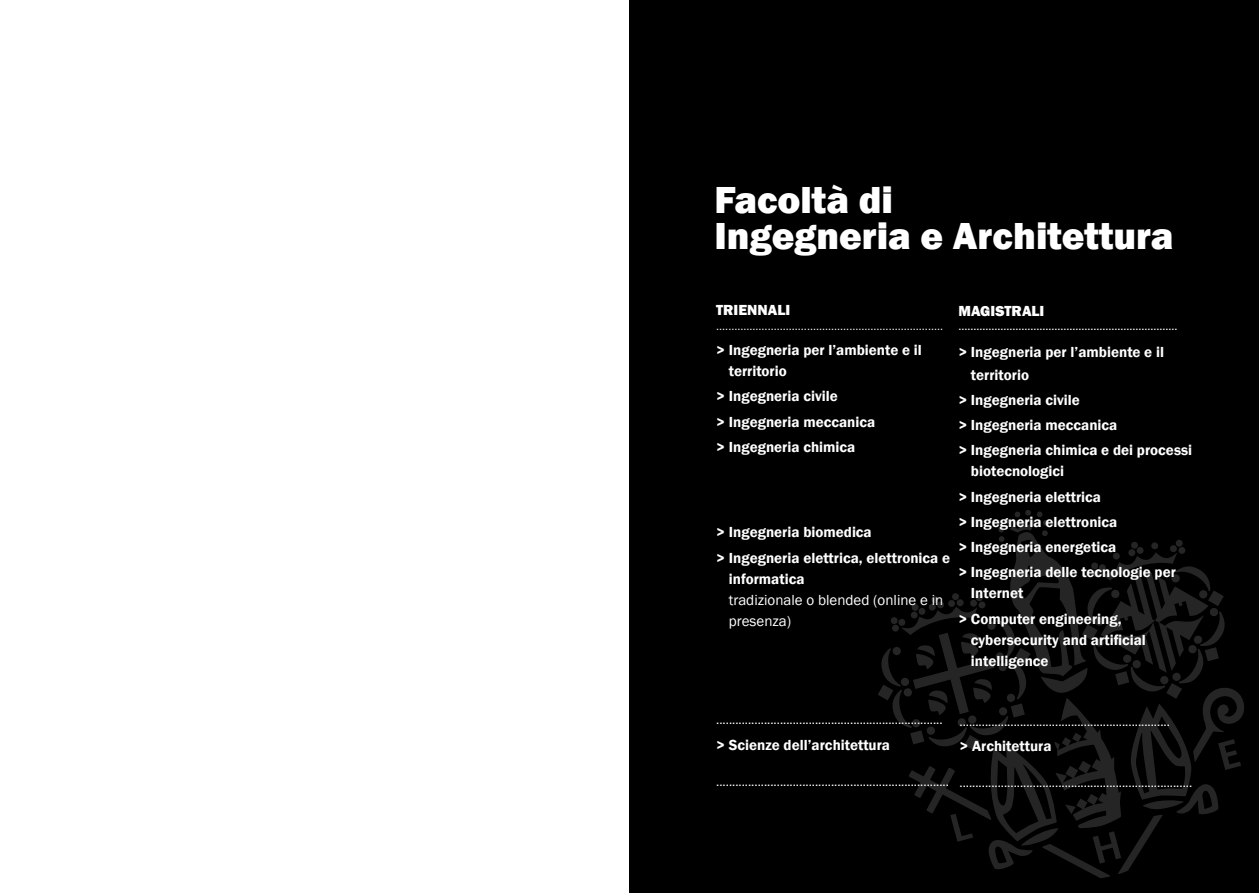
<style>
.page{position:relative;width:1259px;height:893px;background:#fff}
.page>*{position:absolute;margin:0;border:0;box-sizing:border-box;transform-origin:0 0}
.t1{font:800 38.7px/36px "Franklin Gothic";color:#fff}
.t2{font:600 15px/25.2px "Franklin Gothic";color:#fff}
.t3{font:15px/21px "Franklin Gothic";color:#fff}
.t4{font:800 15px "Franklin Gothic";color:#fff}
.t5{font:12.75px "Franklin Gothic";color:#fff}
.t6{font:12px "Calibri";color:#fff}
.t7{font:12px "Franklin Gothic";color:#fff}
</style>
<div class="page">
<div style="left:629px;top:0;width:630px;height:893px;background:#000"></div>
<svg style="left:879px;top:510px;width:365px;height:368px"></svg>
<h1 class="t1" style="left:714px;top:182px;width:460px">Facoltà di<br>Ingegneria e Architettura</h1>
<p class="t4" style="left:716px;top:301px;width:76px">TRIENNALI</p>
<p class="t6" style="left:716px;top:318px;width:228px">...........................................................................</p>
<p class="t2" style="left:729px;top:340px;width:194px;line-height:21px;text-indent:-13px">&gt; Ingegneria per l’ambiente e il territorio</p>
<p class="t2" style="left:716px;top:384px;width:160px">&gt; Ingegneria civile<br>&gt; Ingegneria meccanica &gt; Ingegneria chimica</p>
<p class="t2" style="left:716px;top:520px;width:235px">&gt; Ingegneria biomedica<br>&gt; Ingegneria elettrica, elettronica e</p>
<p class="t2" style="left:729px;top:566px;width:77px">informatica</p>
<p class="t3" style="left:729px;top:589px;width:216px">tradizionale o blended (online e in presenza)</p>
<p class="t4" style="left:958px;top:301px;width:88px">MAGISTRALI</p>
<p class="t7" style="left:958px;top:319px;width:220px">.........................................................................</p>
<p class="t2" style="left:971px;top:341px;width:194px;line-height:22.5px;text-indent:-13px">&gt; Ingegneria per l’ambiente e il territorio</p>
<p class="t2" style="left:958px;top:387px;width:235px">&gt; Ingegneria civile<br>&gt; Ingegneria meccanica<br>&gt; Ingegneria chimica e dei processi</p>
<p class="t2" style="left:958px;top:459px;width:219px;text-indent:13px">biotecnologici<br>&gt; Ingegneria elettrica<br>&gt; Ingegneria elettronica<br>&gt; Ingegneria energetica<br>&gt; Ingegneria delle tecnologie per</p>
<p class="t2" style="left:958px;top:581px;width:165px;text-indent:13px">Internet<br>&gt; Computer engineering,</p>
<p class="t2" style="left:971px;top:629px;width:176px;line-height:21px">cybersecurity and artificial intelligence</p>
<p class="t5" style="left:716px;top:712px;width:228px">.......................................................................</p>
<p class="t2" style="left:716px;top:732px;width:175px">&gt; Scienze dell’architettura</p>
<p class="t5" style="left:716px;top:773px;width:234px">.........................................................................</p>
<p class="t5" style="left:959px;top:714px;width:212px">..................................................................</p>
<p class="t2" style="left:959px;top:734px;width:94px">&gt; Architettura</p>
<p class="t5" style="left:959px;top:775px;width:234px">.........................................................................</p>
</div>
